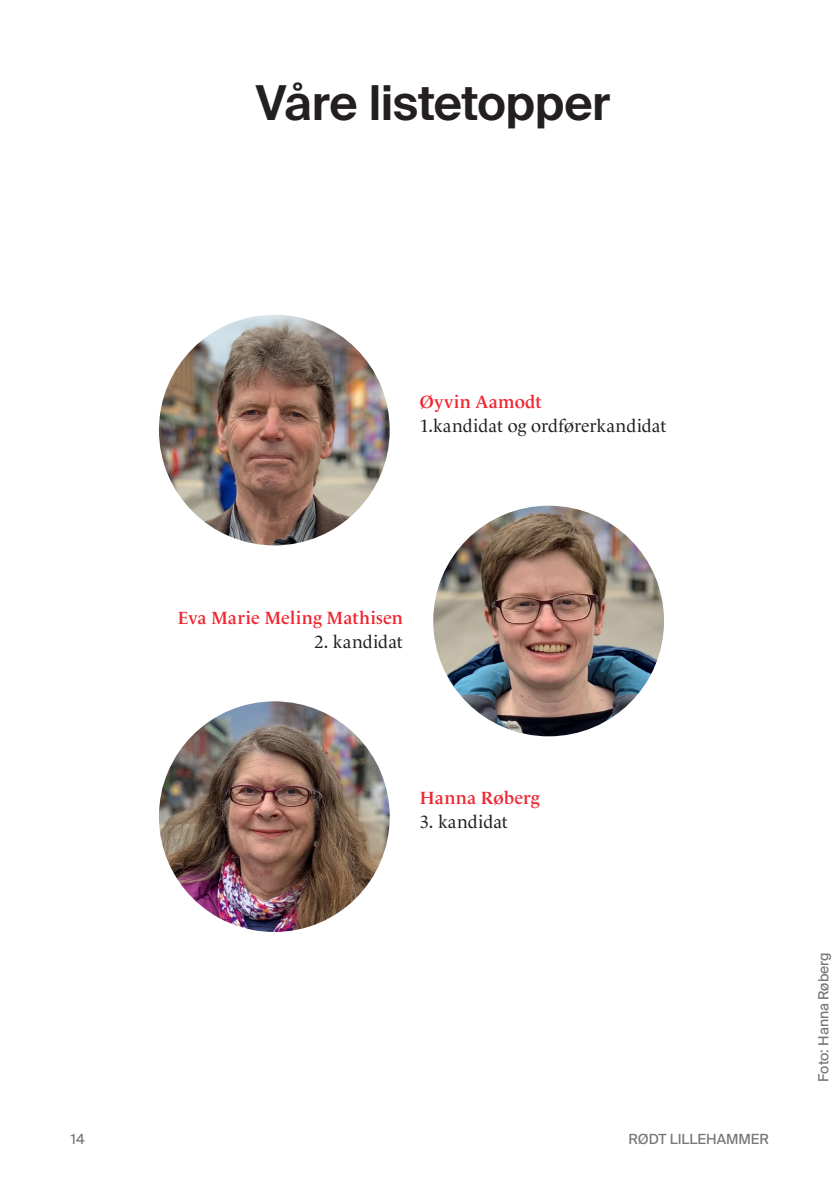
<style>
.page{position:relative;width:840px;height:1191px;background:#fff}
.page>*{position:absolute;margin:0;border:0;box-sizing:border-box;transform-origin:0 0}
.Overskrift__svart{font:600 48px "Suisse Intl";letter-spacing:-.01em;color:#231f20}
.Brødtekst{font:18px "Le Monde Livre Std";color:#231f20}
.Brødtekst-2{font:600 18px "Le Monde Livre Std";letter-spacing:.01em;color:#ee2833}
.t1{font:14px "Suisse Intl";color:#757878}
</style>
<div class="page">
<img style="left:159px;top:315px;width:230px;height:230px;border-radius:115px">
<img style="left:433px;top:506px;width:230px;height:230px;border-radius:115px">
<img style="left:159px;top:701px;width:230px;height:231px;border-radius:115px">
<p class="Overskrift__svart" style="left:256px;top:75px;width:356px">Våre listetopper</p>
<p class="Brødtekst-2" style="left:420px;top:391px;width:123px">Øyvin Aamodt</p>
<p class="Brødtekst" style="left:420px;top:415px;width:248px">1.kandidat og ordførerkandidat</p>
<p class="Brødtekst-2" style="left:178px;top:607px;width:226px">Eva Marie Meling Mathisen</p>
<p class="Brødtekst" style="left:314px;top:631px;width:90px">2. kandidat</p>
<p class="Brødtekst-2" style="left:420px;top:787px;width:121px">Hanna Røberg</p>
<p class="Brødtekst" style="left:420px;top:811px;width:89px">3. kandidat</p>
<p class="t1" style="left:71px;top:1130px;width:15px">14</p>
<p class="t1" style="left:628px;top:1130px;width:142px">RØDT LILLEHAMMER</p>
<p class="t1" style="left:815px;top:1081px;width:131px;rotate:-90deg">Foto: Hanna Røberg</p>
</div>
